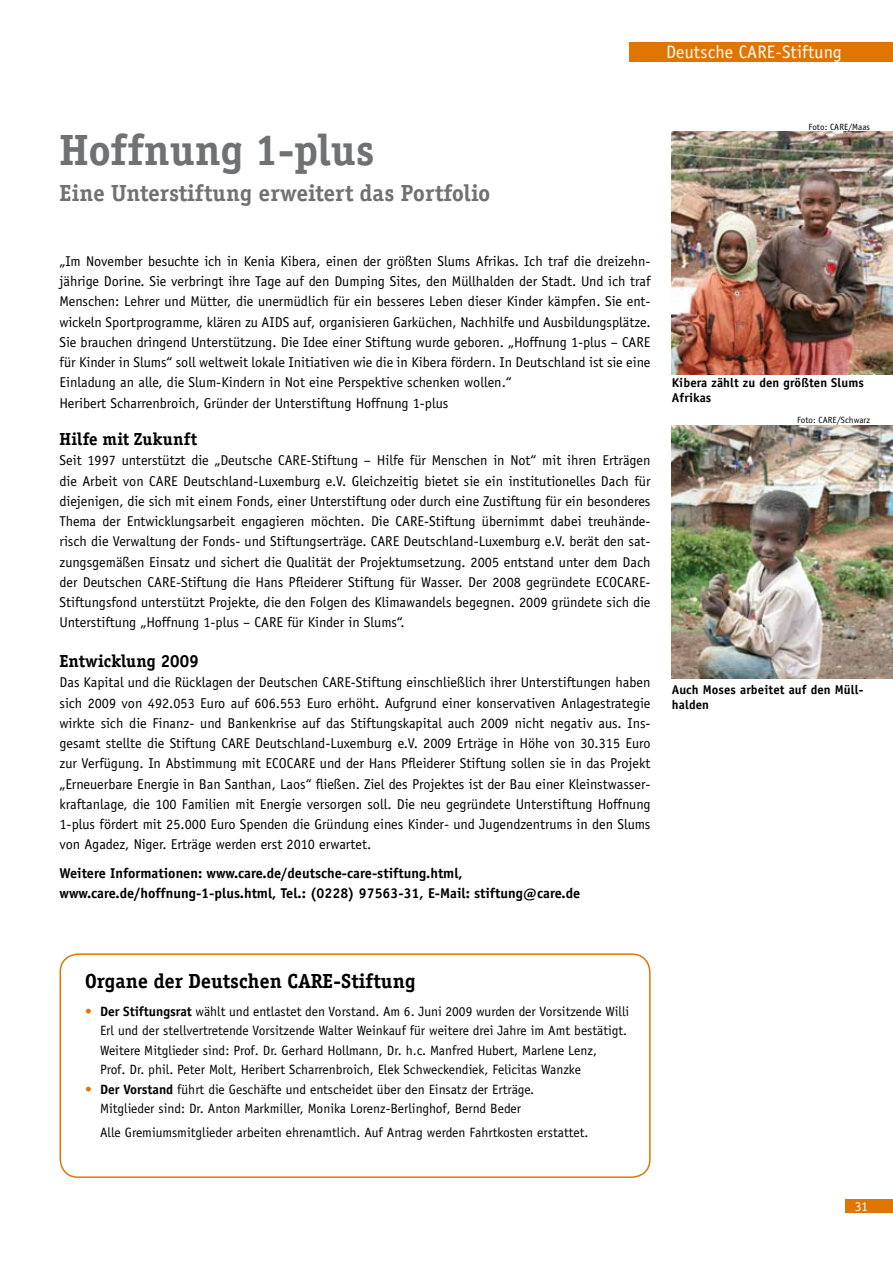
<style>
.page{position:relative;width:893px;height:1263px;background:#fff}
.page>*{position:absolute;margin:0;border:0;box-sizing:border-box;transform-origin:0 0}
.t1{font:700 45px "Officina Serif";color:#707173}
.t2{font:700 24px "Officina Serif";letter-spacing:.01em;color:#707173}
.t3{font:700 21px "Officina Serif";letter-spacing:.01em;color:#000}
.t4{font:700 18px "Officina Serif";letter-spacing:.01em;color:#000}
.t5{font:18px "Officina Sans";letter-spacing:.01em;color:#fff}
.t6{font:14.25px/20.2px "Officina Sans";color:#000;text-align:justify}
.t7{font:700 14.25px/20.2px "Officina Sans";color:#000}
.t8{font:13.5px/19.5px "Officina Sans";color:#000}
.t9{font:13.5px "Officina Sans";color:#fff}
.t10{font:700 12.75px/15px "Officina Sans";letter-spacing:.01em;color:#000}
.t11{font:9px "Officina Sans";letter-spacing:.005em;color:#000}
.s1{color:#e17503}
.s2{font-weight:700}
</style>
<div class="page">
<div style="left:629px;top:43px;width:264px;height:19px;background:#e17503"></div>
<div style="left:846px;top:1199px;width:47px;height:14px;background:#e17503"></div>
<img style="left:672px;top:132px;width:221px;height:242px">
<img style="left:672px;top:426px;width:221px;height:252px">
<div style="left:60px;top:953px;width:591px;height:225px;border:2px solid #e17503;border-radius:18px"></div>
<p class="t5" style="left:666px;top:41px;width:177px">Deutsche CARE-Stiftung</p>
<h1 class="t1" style="left:60px;top:124px;width:317px">Hoffnung 1-plus</h1>
<h2 class="t2" style="left:60px;top:179px;width:432px">Eine Unterstiftung erweitert das Portfolio</h2>
<p class="t6" style="left:60px;top:251px;width:592px;text-align:left">„Im November besuchte ich in Kenia Kibera, einen der größten Slums Afrikas. Ich traf die dreizehn&shy;jährige Dorine. Sie verbringt ihre Tage auf den Dumping Sites, den Müllhalden der Stadt. Und ich traf Menschen: Lehrer und Mütter, die unermüdlich für ein besseres Leben dieser Kinder kämpfen. Sie ent&shy;wickeln Sportprogramme, klären zu AIDS auf, organisieren Garküchen, Nachhilfe und Ausbildungsplätze.<br>Sie brauchen dringend Unterstützung. Die Idee einer Stiftung wurde geboren. „Hoffnung 1-plus – CARE für Kinder in Slums“ soll weltweit lokale Initiativen wie die in Kibera fördern. In Deutschland ist sie eine Einladung an alle, die Slum-Kindern in Not eine Perspektive schenken wollen.“<br>Heribert Scharrenbroich, Gründer der Unterstiftung Hoffnung 1-plus</p>
<p class="t4" style="left:60px;top:428px;width:139px">Hilfe mit Zukunft</p>
<p class="t6" style="left:60px;top:450px;width:593px">Seit 1997 unterstützt die „Deutsche CARE-Stiftung – Hilfe für Menschen in Not“ mit ihren Erträgen die Arbeit von CARE Deutschland-Luxemburg e.V. Gleichzeitig bietet sie ein institutionelles Dach für diejenigen, die sich mit einem Fonds, einer Unterstiftung oder durch eine Zustiftung für ein besonderes Thema der Entwicklungsarbeit engagieren möchten. Die CARE-Stiftung übernimmt dabei treuhände&shy;risch die Verwaltung der Fonds- und Stiftungserträge. CARE Deutschland-Luxemburg e.V. berät den sat&shy;zungsgemäßen Einsatz und sichert die Qualität der Projektumsetzung. 2005 entstand unter dem Dach der Deutschen CARE-Stiftung die Hans Pfleiderer Stiftung für Wasser. Der 2008 gegründete ECOCARE-Stiftungsfond unterstützt Projekte, die den Folgen des Klimawandels begegnen. 2009 gründete sich die Unterstiftung „Hoffnung 1-plus – CARE für Kinder in Slums“.</p>
<p class="t4" style="left:60px;top:650px;width:141px">Entwicklung 2009</p>
<p class="t6" style="left:60px;top:672px;width:593px">Das Kapital und die Rücklagen der Deutschen CARE-Stiftung einschließlich ihrer Unterstiftungen haben sich 2009 von 492.053 Euro auf 606.553 Euro erhöht. Aufgrund einer konservativen Anlagestrategie wirkte sich die Finanz- und Bankenkrise auf das Stiftungskapital auch 2009 nicht negativ aus. Ins&shy;gesamt stellte die Stiftung CARE Deutschland-Luxemburg e.V. 2009 Erträge in Höhe von 30.315 Euro zur Verfügung. In Abstimmung mit ECOCARE und der Hans Pfleiderer Stiftung sollen sie in das Projekt „Erneuerbare Energie in Ban Santhan, Laos“ fließen. Ziel des Projektes ist der Bau einer Kleinstwasser&shy;kraftanlage, die 100 Familien mit Energie versorgen soll. Die neu gegründete Unterstiftung Hoffnung 1-plus fördert mit 25.000 Euro Spenden die Gründung eines Kinder- und Jugendzentrums in den Slums von Agadez, Niger. Erträge werden erst 2010 erwartet.</p>
<p class="t7" style="left:60px;top:863px;width:522px">Weitere Informationen: www.care.de/deutsche-care-stiftung.html, www.care.de/hoffnung-1-plus.html, Tel.: (0228) 97563-31, E-Mail: stiftung@care.de</p>
<p class="t11" style="left:808px;top:122px;width:63px">Foto: CARE/Maas</p>
<p class="t10" style="left:672px;top:375px;width:194px">Kibera zählt zu den größten Slums<br>Afrikas</p>
<p class="t11" style="left:797px;top:415px;width:75px">Foto: CARE/Schwarz</p>
<p class="t10" style="left:672px;top:682px;width:193px">Auch Moses arbeitet auf den Müll&shy;halden</p>
<h3 class="t3" style="left:85px;top:968px;width:332px">Organe der Deutschen CARE-Stiftung</h3>
<p class="t8" style="left:100px;top:1001px;width:531px;text-indent:-15px"><span class="s1">•</span> <span class="s2">Der Stiftungsrat</span> wählt und entlastet den Vorstand. Am 6. Juni 2009 wurden der Vorsitzende Willi Erl und der stellvertretende Vorsitzende Walter Weinkauf für weitere drei Jahre im Amt bestätigt.<br>Weitere Mitglieder sind: Prof. Dr. Gerhard Hollmann, Dr. h.c. Manfred Hubert, Marlene Lenz,<br>Prof. Dr. phil. Peter Molt, Heribert Scharrenbroich, Elek Schweckendiek, Felicitas Wanzke</p>
<p class="t8" style="left:85px;top:1079px;width:451px;text-align:center"><span class="s1">•</span> <span class="s2">Der Vorstand</span> führt die Geschäfte und entscheidet über den Einsatz der Erträge.<br>Mitglieder sind: Dr. Anton Markmiller, Monika Lorenz-Berlinghof, Bernd Beder</p>
<p class="t8" style="left:100px;top:1123px;width:490px">Alle Gremiumsmitglieder arbeiten ehrenamtlich. Auf Antrag werden Fahrtkosten erstattet.</p>
<p class="t9" style="left:855px;top:1198px;width:15px">31</p>
</div>
